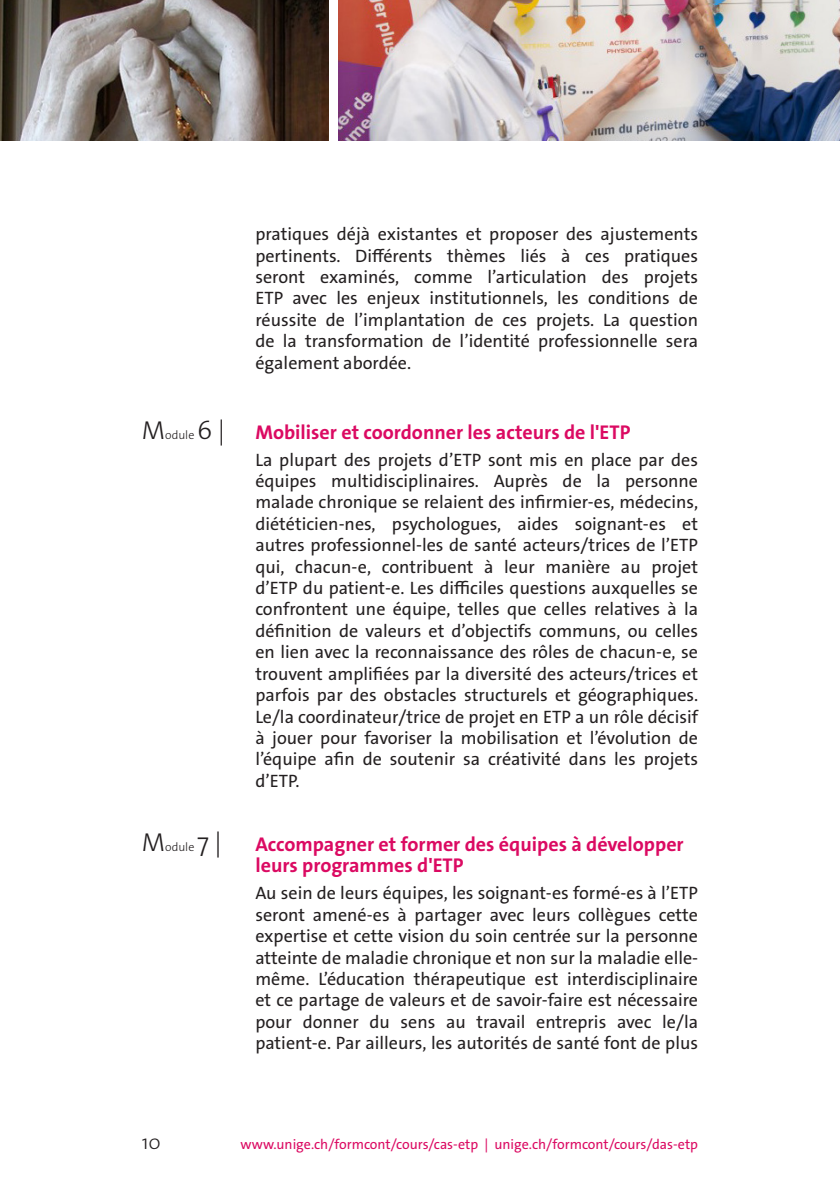
<style>
.page{position:relative;width:840px;height:1191px;background:#fff}
.page>*{position:absolute;margin:0;border:0;box-sizing:border-box;transform-origin:0 0}
.t1{font:700 20px/21.4px "The Sans Os F";color:#db0a62}
.t2{font:300 20px "The Sans Os F";color:#231f20}
.t3{font:18px/21.4px "The Sans Os F";color:#231f20;text-align:justify}
.t4{font:14px "The Sans Os F";color:#db0a62}
.t5{font:300 12px "The Sans Os F";color:#231f20}
.s1{font-weight:300;font-size:26px;color:#231f20}
.s2{font-weight:300;font-size:12px;color:#231f20}
.s3{font-size:26px}
</style>
<div class="page">
<img style="left:0;top:0;width:328px;height:141px">
<img style="left:338px;top:0;width:500px;height:141px">
<p class="t3" style="left:255px;top:223px;width:444px">pratiques déjà existantes et proposer des ajustements pertinents. Différents thèmes liés à ces pratiques seront examinés, comme l’articulation des projets ETP avec les enjeux institutionnels, les conditions de réussite de l’implantation de ces projets. La question de la transformation de l’identité professionnelle sera également abordée.</p>
<p class="t1" style="left:142px;top:421px;width:490px"><span class="s1">M</span><span class="s2">odule</span> <span class="s1">6 |</span> Mobiliser et coordonner les acteurs de l'ETP</p>
<p class="t3" style="left:255px;top:449px;width:444px">La plupart des projets d’ETP sont mis en place par des équipes multidisciplinaires. Auprès de la personne malade chronique se relaient des infirmier-es, médecins, diététicien-nes, psychologues, aides soignant-es et autres professionnel-les de santé acteurs/trices de l’ETP qui, chacun-e, contribuent à leur manière au projet d’ETP du patient-e. Les difficiles questions auxquelles se confrontent une équipe, telles que celles relatives à la définition de valeurs et d’objectifs communs, ou celles en lien avec la reconnaissance des rôles de chacun-e, se trouvent amplifiées par la diversité des acteurs/trices et parfois par des obstacles structurels et géographiques.<br>Le/la coordinateur/trice de projet en ETP a un rôle décisif à jouer pour favoriser la mobilisation et l’évolution de l’équipe afin de soutenir sa créativité dans les projets d’ETP.</p>
<p class="t5" style="left:142px;top:839px;width:82px"><span class="s3">M</span>odule <span class="s3">7 |</span></p>
<p class="t1" style="left:255px;top:833px;width:429px">Accompagner et former des équipes à développer leurs programmes d'ETP</p>
<p class="t3" style="left:255px;top:882px;width:444px">Au sein de leurs équipes, les soignant-es formé-es à l’ETP seront amené-es à partager avec leurs collègues cette expertise et cette vision du soin centrée sur la personne atteinte de maladie chronique et non sur la maladie elle&shy;même. L’éducation thérapeutique est interdisciplinaire et ce partage de valeurs et de savoir-faire est nécessaire pour donner du sens au travail entrepris avec le/la patient-e. Par ailleurs, les autorités de santé font de plus</p>
<p class="t2" style="left:142px;top:1129px;width:21px">10</p>
<p class="t4" style="left:240px;top:1135px;width:458px">www.unige.ch/formcont/cours/cas-etp | unige.ch/formcont/cours/das-etp</p>
</div>
